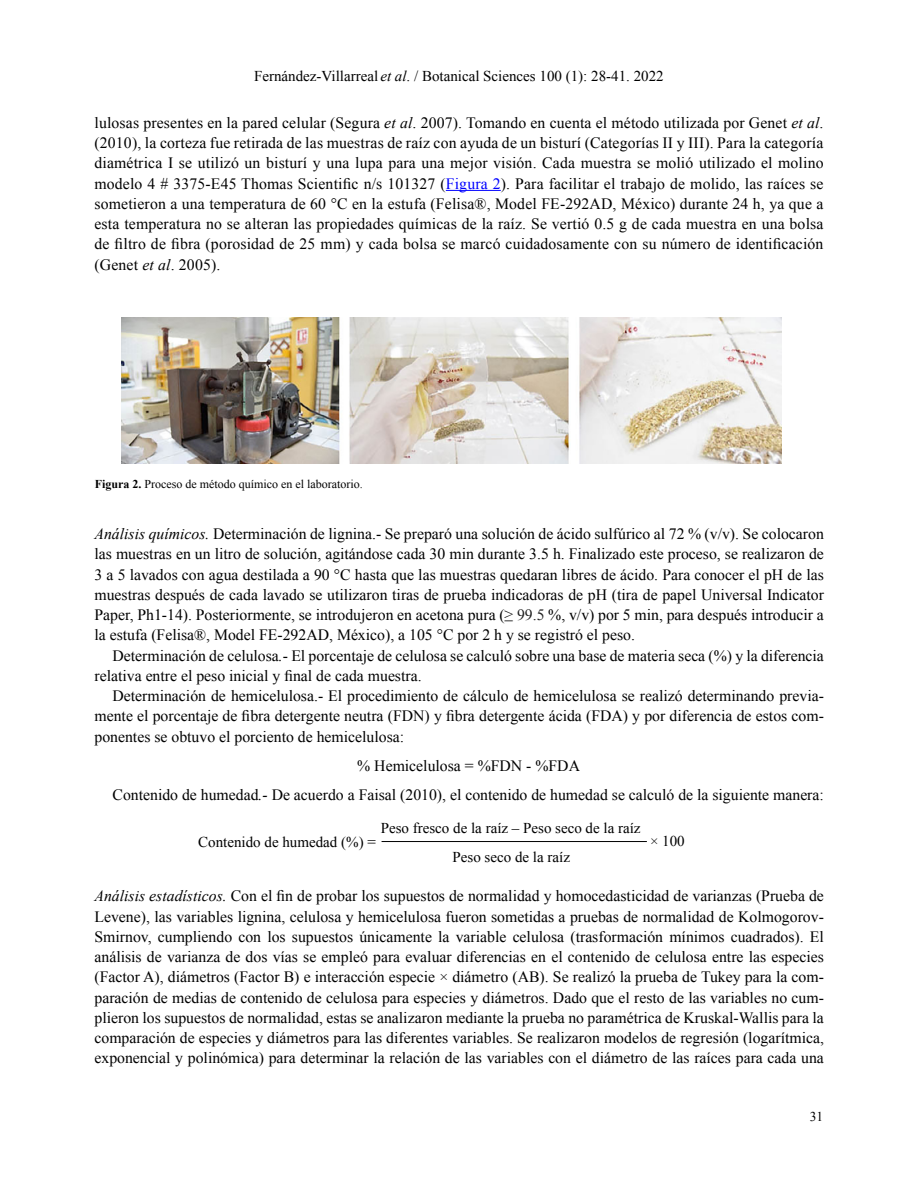
<style>
.page{position:relative;width:918px;height:1188px;background:#fff}
.page>*{position:absolute;margin:0;border:0;box-sizing:border-box;transform-origin:0 0}
.t1{font:15.75px/20.2px "Times New Roman";color:#000;text-align:justify}
.t2{font:15px "Times New Roman";color:#000}
.t3{font:13.5px "Times New Roman";color:#000}
.t4{font:12px "Times New Roman";color:#000}
.s1{font-style:italic}
.s2{color:#00f}
.s3{font-weight:700}
.s4{color:#222}
</style>
<div class="page">
<hr style="left:446px;top:190px;width:55px;height:1px;background:#00f">
<img style="left:121px;top:317px;width:660px;height:146px">
<hr style="left:382px;top:841px;width:265px;height:1px;background:#000">
<p class="t2" style="left:254px;top:66px;width:411px">Fernández-Villarreal <span class="s1">et al</span>. / Botanical Sciences 100 (1): 28-41. 2022</p>
<p class="t1" style="left:94px;top:112px;width:731px">lulosas presentes en la pared celular (Segura <span class="s1">et al</span>. 2007). Tomando en cuenta el método utilizada por Genet <span class="s1">et al</span>. (2010), la corteza fue retirada de las muestras de raíz con ayuda de un bisturí (Categorías II y III). Para la categoría diamétrica I se utilizó un bisturí y una lupa para una mejor visión. Cada muestra se molió utilizado el molino modelo 4 # 3375-E45 Thomas Scientific n/s 101327 (<span class="s2">Figura 2</span>). Para facilitar el trabajo de molido, las raíces se sometieron a una temperatura de 60 °C en la estufa (Felisa®, Model FE-292AD, México) durante 24 h, ya que a esta temperatura no se alteran las propiedades químicas de la raíz. Se vertió 0.5 g de cada muestra en una bolsa de filtro de fibra (porosidad de 25 mm) y cada bolsa se marcó cuidadosamente con su número de identificación (Genet <span class="s1">et al</span>. 2005).</p>
<p class="t4" style="left:95px;top:476px;width:269px"><span class="s3">Figura 2.</span> Proceso de método químico en el laboratorio.</p>
<p class="t1" style="left:94px;top:523px;width:731px"><span class="s1">Análisis químicos.</span> Determinación de lignina.- Se preparó una solución de ácido sulfúrico al 72 % (v/v). Se colocaron las muestras en un litro de solución, agitándose cada 30 min durante 3.5 h. Finalizado este proceso, se realizaron de 3 a 5 lavados con agua destilada a 90 °C hasta que las muestras quedaran libres de ácido. Para conocer el pH de las muestras después de cada lavado se utilizaron tiras de prueba indicadoras de pH (tira de papel Universal Indicator Paper, Ph1-14). Posteriormente, se introdujeron en acetona pura (≥ <span class="s4">99.5</span> %, v/v) por 5 min, para después introducir a la estufa (Felisa®, Model FE-292AD, México), a 105 °C por 2 h y se registró el peso.</p>
<p class="t1" style="left:94px;top:645px;width:731px;text-indent:18px">Determinación de celulosa<span class="s1">.</span>- El porcentaje de celulosa se calculó sobre una base de materia seca (%) y la diferencia relativa entre el peso inicial y final de cada muestra.</p>
<p class="t1" style="left:95px;top:685px;width:731px;text-indent:18px">Determinación de hemicelulosa.- El procedimiento de cálculo de hemicelulosa se realizó determinando previa&shy;mente el porcentaje de fibra detergente neutra (FDN) y fibra detergente ácida (FDA) y por diferencia de estos com&shy;ponentes se obtuvo el porciento de hemicelulosa:</p>
<p class="t1" style="left:113px;top:751px;width:713px;line-height:29.2px;text-align:center">% Hemicelulosa = %FDN - %FDA<br>Contenido de humedad<span class="s1">.-</span> De acuerdo a Faisal (2010), el contenido de humedad se calculó de la siguiente manera:</p>
<p class="t2" style="left:381px;top:818px;width:261px">Peso fresco de la raíz – Peso seco de la raíz</p>
<p class="t2" style="left:198px;top:832px;width:179px">Contenido de humedad (%) =</p>
<p class="t2" style="left:453px;top:847px;width:119px">Peso seco de la raíz</p>
<p class="t2" style="left:650px;top:831px;width:36px">× 100</p>
<p class="t1" style="left:95px;top:886px;width:731px"><span class="s1">Análisis estadísticos.</span> Con el fin de probar los supuestos de normalidad y homocedasticidad de varianzas (Prueba de Levene), las variables lignina, celulosa y hemicelulosa fueron sometidas a pruebas de normalidad de Kolmogorov-Smirnov, cumpliendo con los supuestos únicamente la variable celulosa (trasformación mínimos cuadrados). El análisis de varianza de dos vías se empleó para evaluar diferencias en el contenido de celulosa entre las especies (Factor A), diámetros (Factor B) e interacción especie × diámetro (AB). Se realizó la prueba de Tukey para la com&shy;paración de medias de contenido de celulosa para especies y diámetros. Dado que el resto de las variables no cum&shy;plieron los supuestos de normalidad, estas se analizaron mediante la prueba no paramétrica de Kruskal-Wallis para la comparación de especies y diámetros para las diferentes variables. Se realizaron modelos de regresión (logarítmica, exponencial y polinómica) para determinar la relación de las variables con el diámetro de las raíces para cada una</p>
<p class="t3" style="left:810px;top:1107px;width:15px">31</p>
</div>
